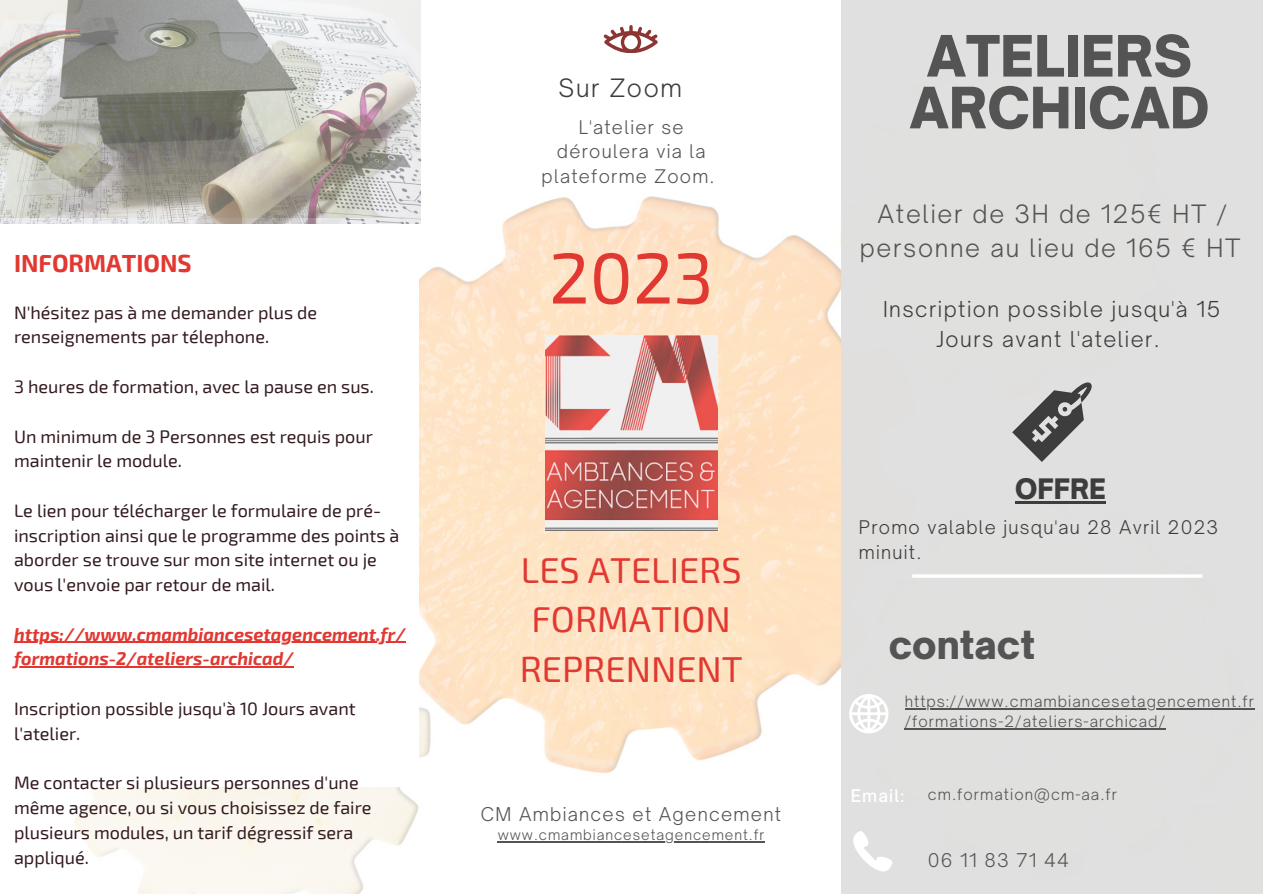
<style>
.page{position:relative;width:1263px;height:894px;background:#fff}
.page>*{position:absolute;margin:0;border:0;box-sizing:border-box;transform-origin:0 0}
.t1{font:72px "Exo 2";color:#e13932}
.t2{font:900 54.45px/51.8px "Open Sauce One";color:#545454;text-align:center}
.t3{font:900 37.05px "Open Sauce One";color:#545454}
.t4{font:36px/49.5px "Exo 2";color:#e13932;text-align:center}
.t5{font:900 27px "Open Sauce One";color:#3d3d3d}
.t6{font:300 24.15px/33.8px "Open Sauce One";letter-spacing:.07em;color:#545454;text-align:center}
.t7{font:700 24.15px "Exo 2";color:#e13932}
.t8{font:300 24.15px "Open Sauce One";letter-spacing:.07em;color:#3d3d3d}
.t9{font:300 21px/29.2px "Open Sauce One";letter-spacing:.07em;color:#3d3d3d;text-align:center}
.t10{font:300 18.15px "Open Sauce One";letter-spacing:.07em;color:#545454}
.t11{font:18px/24.8px "Exo 2";color:#331b1f}
.t12{font:italic 700 18px/24.8px "Exo 2";color:#e13932}
.t13{font:300 18px/24.8px "Open Sauce One";letter-spacing:.07em;color:#545454;text-align:center}
.t14{font:300 18px/24.8px "Open Sauce One";letter-spacing:.07em;color:#3d3d3d}
.t15{font:500 16.65px "Open Sauce One";letter-spacing:.07em;color:#fff}
.t16{font:300 15px/20.2px "Open Sauce One";letter-spacing:.07em;color:#545454}
.t17{font:300 13.8px "Open Sauce One";letter-spacing:.07em;color:#545454}
</style>
<div class="page">
<img style="left:74px;top:0;width:767px;height:893px">
<div style="left:841px;top:0;width:422px;height:893px;background:#e0e0df"></div>
<div style="left:0;top:218px;width:419px;height:568px;background:#fff"></div>
<hr style="left:912px;top:574px;width:290px;height:3px;background:#fff">
<hr style="left:498px;top:841px;width:267px;height:1px;background:#545454">
<img style="left:545px;top:335px;width:172px;height:195px">
<svg style="left:604px;top:25px;width:54px;height:27px"></svg>
<svg style="left:849px;top:694px;width:39px;height:39px"></svg>
<svg style="left:853px;top:831px;width:39px;height:40px"></svg>
<hr style="left:905px;top:708px;width:349px;height:1px;background:#545454">
<hr style="left:905px;top:728px;width:261px;height:1px;background:#545454">
<hr style="left:1015px;top:501px;width:91px;height:2px;background:#3d3d3d">
<svg style="left:1012px;top:382px;width:80px;height:80px"></svg>
<img style="left:0;top:0;width:420px;height:224px">
<hr style="left:14px;top:641px;width:391px;height:1px;background:#e13932">
<hr style="left:14px;top:666px;width:280px;height:1px;background:#e13932">
<h3 class="t7" style="left:14px;top:248px;width:179px">INFORMATIONS</h3>
<p class="t11" style="left:14px;top:299px;width:305px">N'hésitez pas à me demander plus de renseignements par télephone.</p>
<p class="t11" style="left:14px;top:373px;width:361px">3 heures de formation, avec la pause en sus.</p>
<p class="t11" style="left:14px;top:423px;width:360px">Un minimum de 3 Personnes est requis pour maintenir le module.</p>
<p class="t11" style="left:14px;top:497px;width:381px">Le lien pour télécharger le formulaire de pré- inscription ainsi que le programme des points à aborder se trouve sur mon site internet ou je vous l'envoie par retour de mail.</p>
<p class="t12" style="left:14px;top:620px;width:393px">https://www.cmambiancesetagencement.fr/ formations-2/ateliers-archicad/</p>
<p class="t11" style="left:14px;top:695px;width:343px">Inscription possible jusqu'à 10 Jours avant l'atelier.</p>
<p class="t11" style="left:14px;top:769px;width:359px">Me contacter si plusieurs personnes d'une même agence, ou si vous choisissez de faire plusieurs modules, un tarif dégressif sera appliqué.</p>
<h3 class="t8" style="left:558px;top:73px;width:125px">Sur Zoom</h3>
<p class="t13" style="left:542px;top:114px;width:175px">L'atelier se déroulera via la plateforme Zoom.</p>
<h1 class="t1" style="left:549px;top:231px;width:166px">2023</h1>
<h3 class="t4" style="left:520px;top:543px;width:225px">LES ATELIERS<br>FORMATION<br>REPRENNENT</h3>
<p class="t10" style="left:481px;top:803px;width:302px">CM Ambiances et Agencement</p>
<p class="t17" style="left:498px;top:826px;width:268px">www.cmambiancesetagencement.fr</p>
<h2 class="t2" style="left:910px;top:30px;width:301px">ATELIERS<br>ARCHICAD</h2>
<h3 class="t6" style="left:860px;top:197px;width:382px">Atelier de 3H de 125€ HT / personne au lieu de 165 € HT</h3>
<p class="t9" style="left:883px;top:294px;width:339px">Inscription possible jusqu'à 15<br>Jours avant l'atelier.</p>
<h3 class="t5" style="left:1015px;top:472px;width:92px">OFFRE</h3>
<p class="t14" style="left:859px;top:514px;width:361px">Promo valable jusqu'au 28 Avril 2023 minuit.</p>
<h3 class="t3" style="left:889px;top:621px;width:148px">contact</h3>
<p class="t16" style="left:905px;top:691px;width:351px">https://www.cmambiancesetagencement.fr /formations-2/ateliers-archicad/</p>
<p class="t15" style="left:851px;top:785px;width:55px">Email:</p>
<p class="t16" style="left:928px;top:783px;width:191px">cm.formation@cm-aa.fr</p>
<p class="t10" style="left:928px;top:849px;width:143px">06 11 83 71 44</p>
</div>
